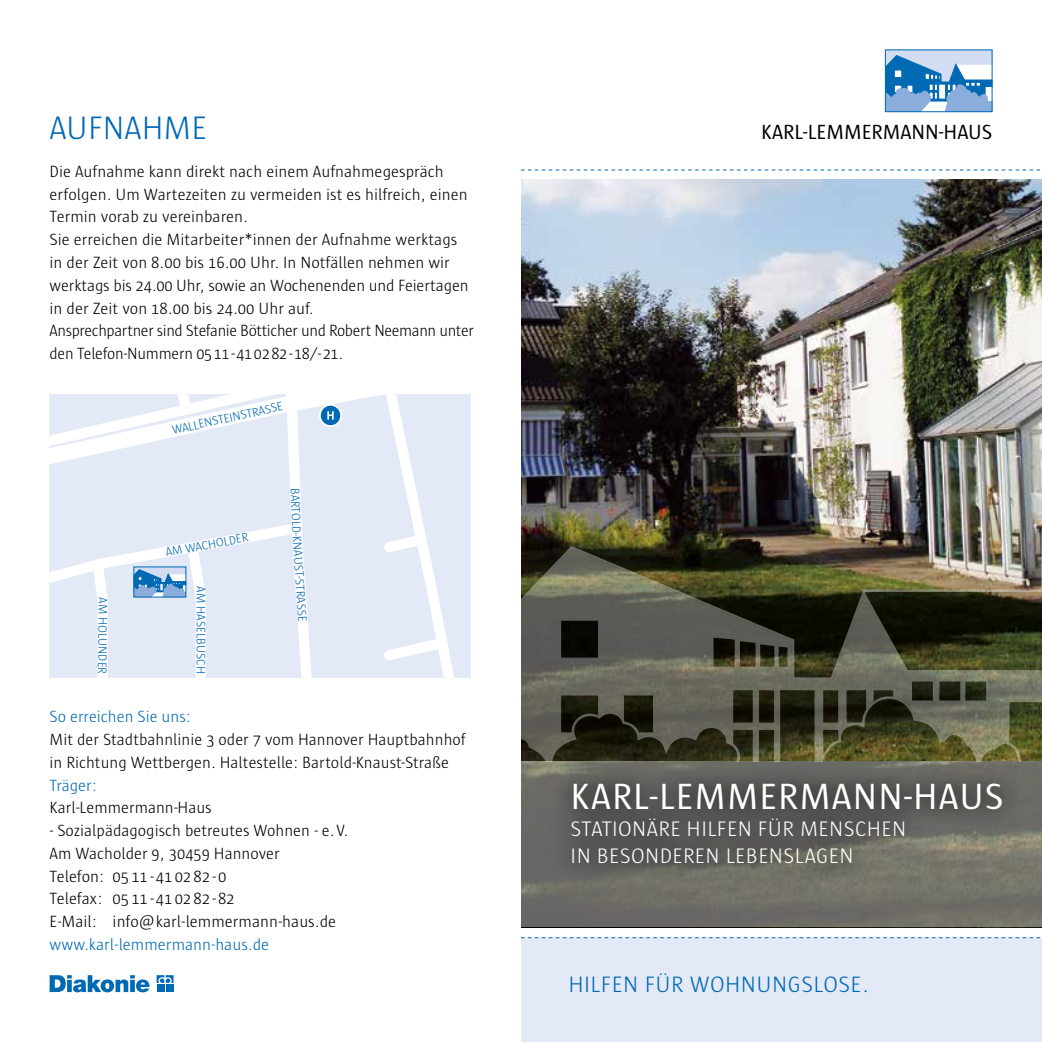
<style>
.page{position:relative;width:1042px;height:1042px;background:#fff}
.page>*{position:absolute;margin:0;border:0;box-sizing:border-box;transform-origin:0 0}
.t1{font:37.27px "Sun";letter-spacing:.03em;color:#fff}
.t2{font:300 33.25px "Sun";color:#0069b4}
.t3{font:300 22.75px "Sun";letter-spacing:.02em;color:#0069b4}
.t4{font:300 21.53px/27.1px "Sun";letter-spacing:.02em;color:#fff}
.t5{font:21px "Sun";color:#000}
.t6{font:300 16.62px/22.8px "Sun";color:#000}
.t7{font:300 16.62px "Sun";color:#0069b4}
.t8{font:300 12.42px "Sun";color:#0069b4}
</style>
<div class="page">
<img style="left:521px;top:179px;width:521px;height:350px">
<svg style="left:887px;top:52px;width:103px;height:58px;background:#7faed9"></svg>
<div style="left:885px;top:50px;width:107px;height:62px;border:1px solid #0069b4"></div>
<svg style="left:50px;top:975px;width:99px;height:17px"></svg>
<svg style="left:157px;top:975px;width:16px;height:8px"></svg>
<div style="left:157px;top:984px;width:7px;height:8px;background:#0069b4"></div>
<div style="left:166px;top:984px;width:7px;height:8px;background:#0069b4"></div>
<svg style="left:50px;top:478px;width:414px;height:199px;background:#e5ebf7"></svg>
<svg style="left:136px;top:569px;width:48px;height:26px"></svg>
<div style="left:521px;top:937px;width:521px;height:105px;background:#e3e9f7"></div>
<svg style="left:521px;top:937px;width:519px;height:1px"></svg>
<svg style="left:521px;top:170px;width:519px;height:1px"></svg>
<svg style="left:50px;top:394px;width:421px;height:84px"></svg>
<img style="left:521px;top:529px;width:521px;height:20px">
<img style="left:521px;top:549px;width:521px;height:145px">
<svg style="left:521px;top:694px;width:521px;height:67px;background:#474630"></svg>
<svg style="left:521px;top:761px;width:521px;height:166px;background:#6e6e67"></svg>
<div style="left:551px;top:763px;width:472px;height:121px;background:#000;opacity:.75"></div>
<h2 class="t2" style="left:50px;top:110px;width:159px">AUFNAHME</h2>
<p class="t6" style="left:50px;top:160px;width:426px">Die Aufnahme kann direkt nach einem Aufnahmegespräch erfolgen. Um Wartezeiten zu vermeiden ist es hilfreich, einen Termin vorab zu vereinbaren.<br>Sie erreichen die Mitarbeiter*innen der Aufnahme werktags in der Zeit von 8.00 bis 16.00 Uhr. In Notfällen nehmen wir werktags bis 24.00 Uhr, sowie an Wochenenden und Feiertagen in der Zeit von 18.00 bis 24.00 Uhr auf.<br>Ansprechpartner sind Stefanie Bötticher und Robert Neemann unter den Telefon-Nummern 0511-410282-18/-21.</p>
<p class="t8" style="left:110px;top:597px;width:78px;rotate:91deg">AM HOLUNDER</p>
<p class="t8" style="left:171px;top:424px;width:115px;rotate:-13deg">WALLENSTEINSTRASSE</p>
<p class="t8" style="left:165px;top:546px;width:85px;rotate:-11deg">AM WACHOLDER</p>
<p class="t8" style="left:207px;top:586px;width:89px;rotate:90deg">AM HASELBUSCH</p>
<p class="t8" style="left:301px;top:487px;width:50px;rotate:88deg">BARTOLD-</p>
<p class="t8" style="left:303px;top:535px;width:88px;rotate:86deg">KNAUST-STRASSE</p>
<p class="t7" style="left:50px;top:708px;width:143px">So erreichen Sie uns:</p>
<p class="t6" style="left:50px;top:728px;width:417px">Mit der Stadtbahnlinie 3 oder 7 vom Hannover Hauptbahnhof in Richtung Wettbergen. Haltestelle: Bartold-Knaust-Straße</p>
<p class="t7" style="left:50px;top:776px;width:49px">Träger:</p>
<p class="t6" style="left:50px;top:796px;width:164px">Karl-Lemmermann-Haus</p>
<p class="t6" style="left:50px;top:819px;width:300px">- Sozialpädagogisch betreutes Wohnen - e.V.<br>Am Wacholder 9, 30459 Hannover<br>Telefon: 0511- 410282 - 0<br>Telefax: 0511- 410282 - 82<br>E-Mail: info@karl-lemmermann-haus.de</p>
<p class="t7" style="left:50px;top:935px;width:221px">www.karl-lemmermann-haus.de</p>
<p class="t5" style="left:761px;top:121px;width:233px">KARL-LEMMERMANN-HAUS</p>
<h1 class="t1" style="left:570px;top:777px;width:434px">KARL-LEMMERMANN-HAUS</h1>
<p class="t4" style="left:570px;top:815px;width:337px">STATIONÄRE HILFEN FÜR MENSCHEN<br>IN BESONDEREN LEBENSLAGEN</p>
<h3 class="t3" style="left:568px;top:973px;width:302px">HILFEN FÜR WOHNUNGSLOSE.</h3>
</div>
